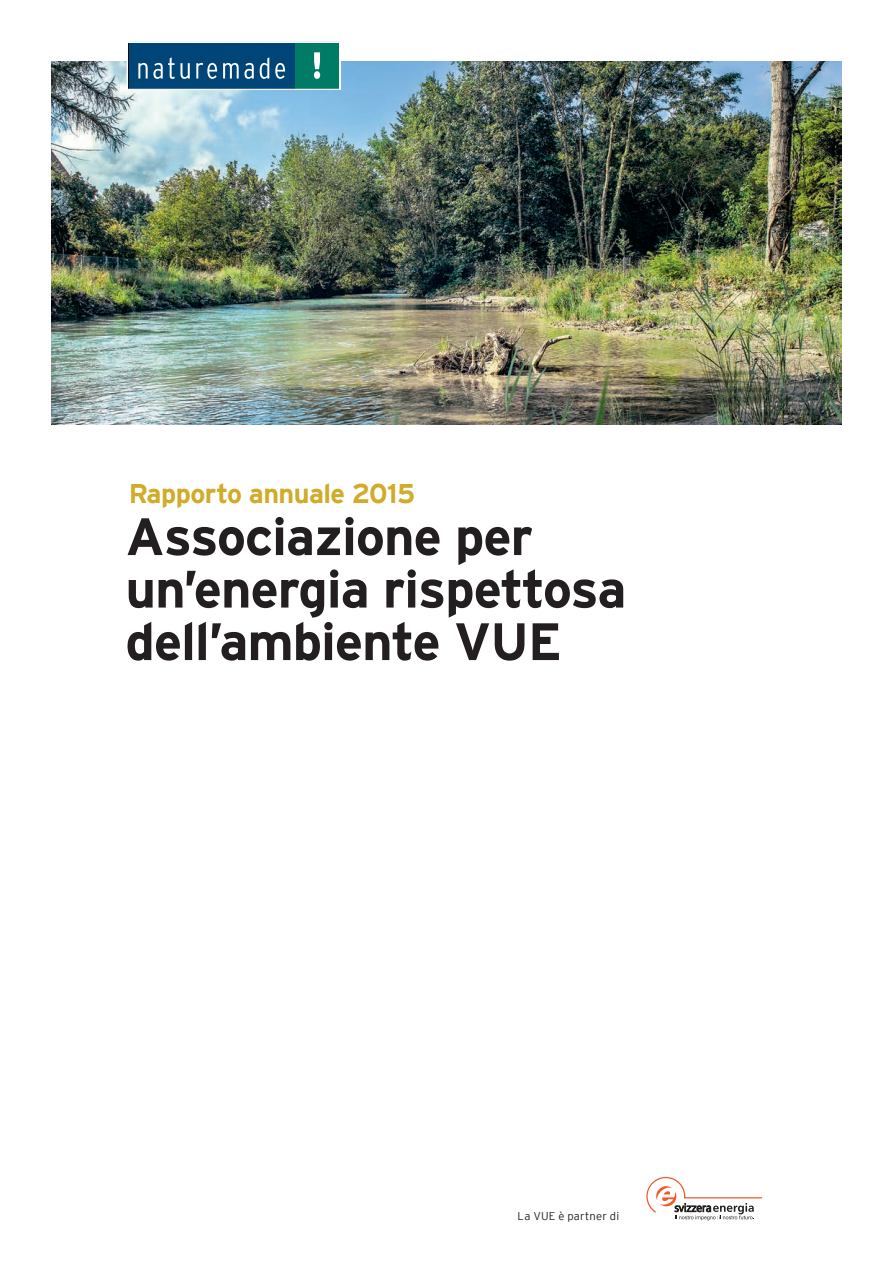
<style>
.page{position:relative;width:893px;height:1263px;background:#fff}
.page>*{position:absolute;margin:0;border:0;box-sizing:border-box;transform-origin:0 0}
.t1{font:700 52.5px/52.5px "Interstate";letter-spacing:-.02em;color:#231f20}
.t2{font:700 27px "Interstate";letter-spacing:-.02em;color:#d1ab2a}
.t3{font:300 11.25px "Interstate";letter-spacing:.02em;color:#231f20}
</style>
<div class="page">
<img style="left:51px;top:62px;width:791px;height:362px">
<svg style="left:126px;top:41px;width:216px;height:49px;background:#286b88"></svg>
<svg style="left:646px;top:1176px;width:117px;height:44px"></svg>
<p class="t2" style="left:129px;top:478px;width:288px">Rapporto annuale 2015</p>
<p class="t1" style="left:125px;top:510px;width:503px">Associazione per un’energia rispettosa dell’ambiente VUE</p>
<p class="t3" style="left:518px;top:1209px;width:103px">La VUE è partner di</p>
</div>
